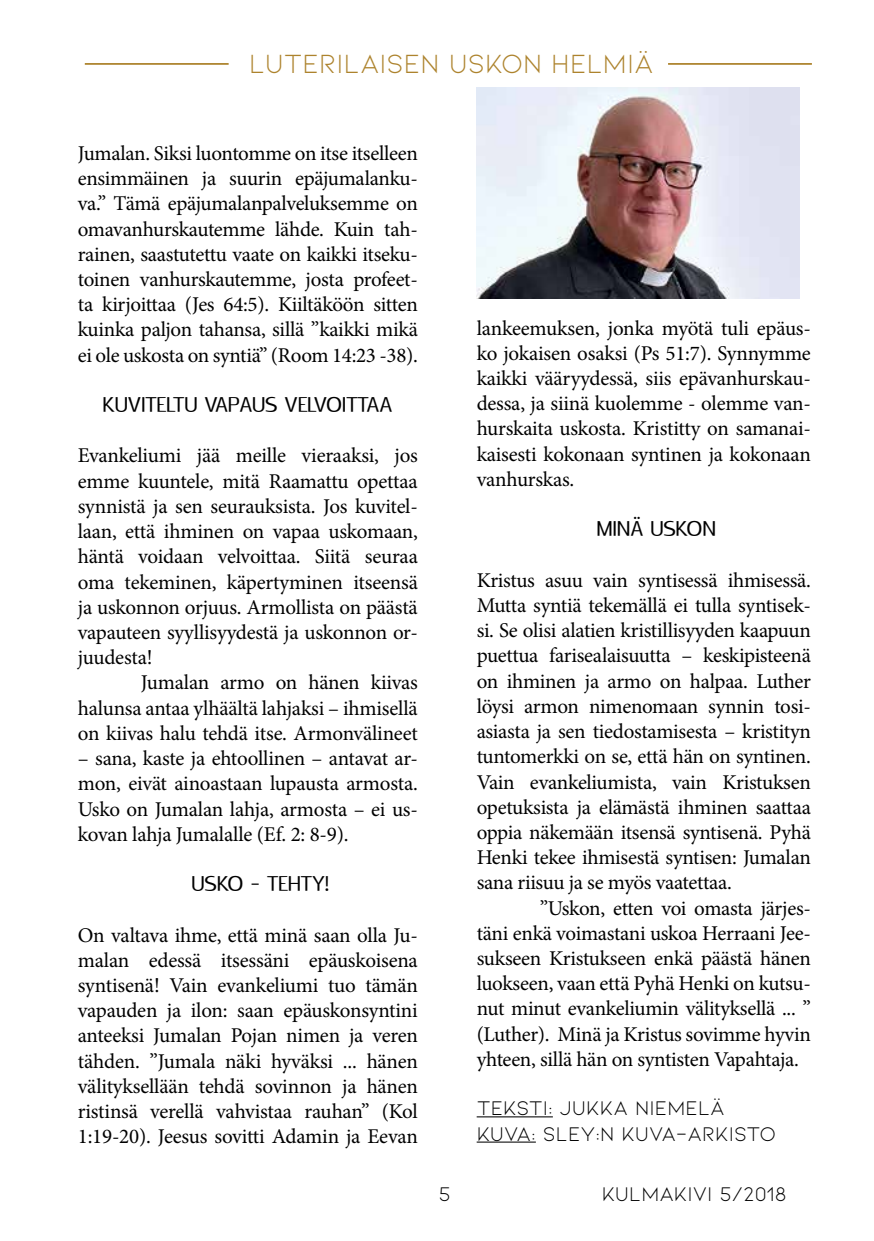
<style>
.page{position:relative;width:874px;height:1241px;background:#fff}
.page>*{position:absolute;margin:0;border:0;box-sizing:border-box;transform-origin:0 0}
.t1{font:28px "Kiona";color:#ad832d}
.t2{font:21px/25.2px "Minion Pro";letter-spacing:-.015em;color:#000;text-align:justify}
.t3{font:21px/25.2px "Kiona";color:#000}
.t4{font:21px "Rabelo";letter-spacing:-.01em;color:#000}
</style>
<div class="page">
<hr style="left:476px;top:1116px;width:76px;height:1px;background:#000">
<hr style="left:476px;top:1141px;width:59px;height:1px;background:#000">
<hr style="left:85px;top:63px;width:143px;height:2px;background:#ad832d">
<hr style="left:667px;top:63px;width:144px;height:2px;background:#ad832d">
<img style="left:476px;top:87px;width:323px;height:211px">
<h1 class="t1" style="left:249px;top:48px;width:406px">LUTERILAISEN USKON HELMIÄ</h1>
<p class="t2" style="left:78px;top:141px;width:341px">Jumalan. Siksi luontomme on itse itselleen ensimmäinen ja suurin epäjumalanku&shy;va.” Tämä epäjumalanpalveluksemme on omavanhurskautemme lähde. Kuin tah&shy;rainen, saastutettu vaate on kaikki itseku&shy;toinen vanhurskautemme, josta profeet&shy;ta kirjoittaa (Jes 64:5). Kiiltäköön sitten kuinka paljon tahansa, sillä ”kaikki mikä ei ole uskosta on syntiä” (Room 14:23 -38).</p>
<p class="t4" style="left:103px;top:392px;width:291px">KUVITELTU VAPAUS VELVOITTAA</p>
<p class="t2" style="left:78px;top:443px;width:341px">Evankeliumi jää meille vieraaksi, jos emme kuuntele, mitä Raamattu opettaa synnistä ja sen seurauksista. Jos kuvitel&shy;laan, että ihminen on vapaa uskomaan, häntä voidaan velvoittaa. Siitä seuraa oma tekeminen, käpertyminen itseensä ja uskonnon orjuus. Armollista on päästä vapauteen syyllisyydestä ja uskonnon or&shy;juudesta!</p>
<p class="t2" style="left:78px;top:670px;width:341px;text-indent:63px">Jumalan armo on hänen kiivas halunsa antaa ylhäältä lahjaksi – ihmisellä on kiivas halu tehdä itse. Armonvälineet</p>
<p class="t2" style="left:78px;top:745px;width:341px">– sana, kaste ja ehtoollinen – antavat ar&shy;mon, eivät ainoastaan lupausta armosta.<br>Usko on Jumalan lahja, armosta – ei us&shy;kovan lahja Jumalalle (Ef. 2: 8-9).</p>
<p class="t4" style="left:191px;top:871px;width:139px">USKO – TEHTY!</p>
<p class="t2" style="left:78px;top:922px;width:341px">On valtava ihme, että minä saan olla Ju&shy;malan edessä itsessäni epäuskoisena syntisenä! Vain evankeliumi tuo tämän vapauden ja ilon: saan epäuskonsyntini anteeksi Jumalan Pojan nimen ja veren tähden. ”Jumala näki hyväksi ... hänen välityksellään tehdä sovinnon ja hänen ristinsä verellä vahvistaa rauhan” (Kol 1:19-20). Jeesus sovitti Adamin ja Eevan</p>
<p class="t2" style="left:476px;top:315px;width:335px">lankeemuksen, jonka myötä tuli epäus&shy;ko jokaisen osaksi (Ps 51:7). Synnymme kaikki vääryydessä, siis epävanhurskau&shy;dessa, ja siinä kuolemme - olemme van&shy;hurskaita uskosta. Kristitty on samanai&shy;kaisesti kokonaan syntinen ja kokonaan vanhurskas.</p>
<p class="t4" style="left:596px;top:516px;width:121px">MINÄ USKON</p>
<p class="t2" style="left:476px;top:567px;width:335px">Kristus asuu vain syntisessä ihmisessä.<br>Mutta syntiä tekemällä ei tulla syntisek&shy;si. Se olisi alatien kristillisyyden kaapuun puettua farisealaisuutta – keskipisteenä on ihminen ja armo on halpaa. Luther löysi armon nimenomaan synnin tosi&shy;asiasta ja sen tiedostamisesta – kristityn tuntomerkki on se, että hän on syntinen.<br>Vain evankeliumista, vain Kristuksen opetuksista ja elämästä ihminen saattaa oppia näkemään itsensä syntisenä. Pyhä Henki tekee ihmisestä syntisen: Jumalan sana riisuu ja se myös vaatettaa.</p>
<p class="t2" style="left:476px;top:895px;width:335px;text-indent:63px">”Uskon, etten voi omasta järjes&shy;täni enkä voimastani uskoa Herraani Jee&shy;sukseen Kristukseen enkä päästä hänen luokseen, vaan että Pyhä Henki on kutsu&shy;nut minut evankeliumin välityksellä ... ” (Luther). Minä ja Kristus sovimme hyvin yhteen, sillä hän on syntisten Vapahtaja.</p>
<p class="t3" style="left:476px;top:1095px;width:300px">TEKSTI: JUKKA NIEMELÄ<br>KUVA: SLEY:N KUVA-ARKISTO</p>
<p class="t3" style="left:438px;top:1181px;width:13px">5</p>
<p class="t3" style="left:601px;top:1181px;width:186px">KULMAKIVI 5/2018</p>
</div>
